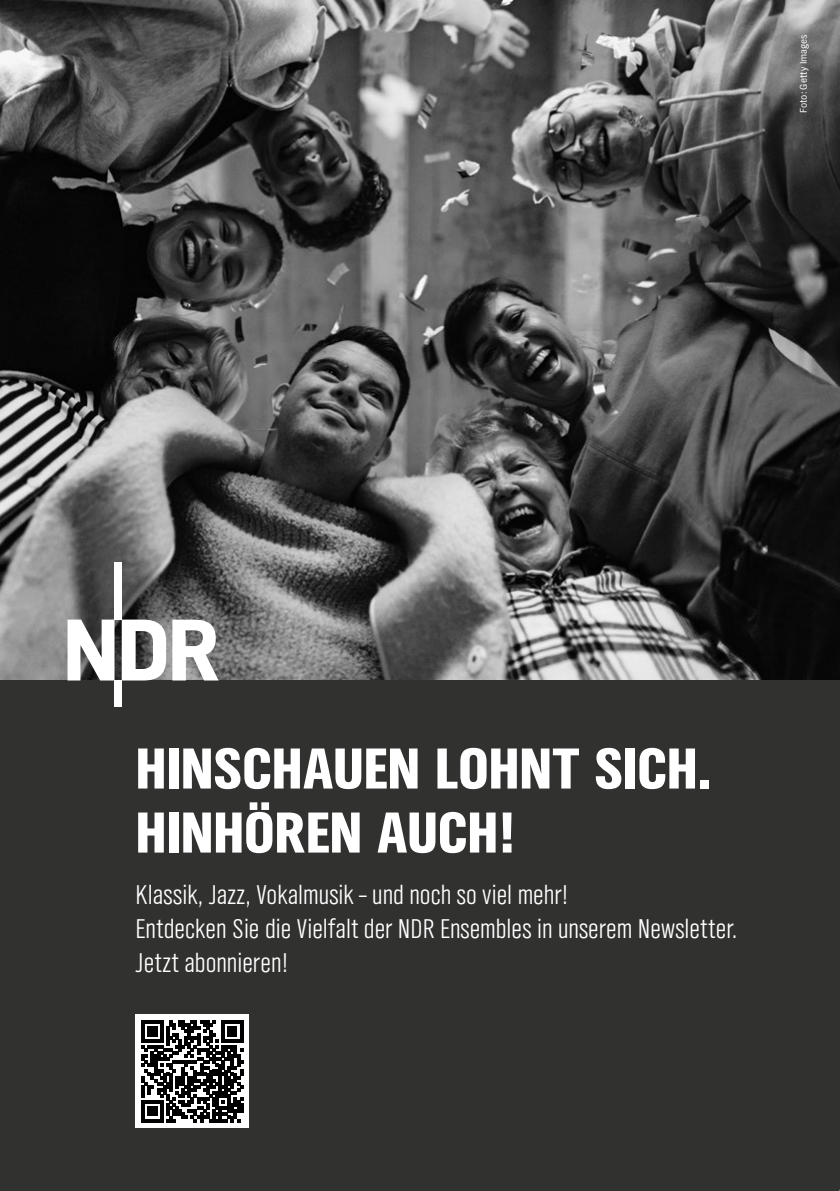
<style>
.page{position:relative;width:840px;height:1191px;background:#fff}
.page>*{position:absolute;margin:0;border:0;box-sizing:border-box;transform-origin:0 0}
.t1{font:900 60px/64px "NDR Sans Cond";color:#fff}
.t2{font:300 28px/34px "NDR Sans Cond";color:#fff}
.t3{font:10px "NDR Sans";color:#fff}
</style>
<div class="page">
<img style="left:0;top:0;width:838px;height:680px">
<div style="left:0;top:680px;width:838px;height:511px;background:#313130"></div>
<svg style="left:172px;top:619px;width:46px;height:61px"></svg>
<div style="left:114px;top:562px;width:8px;height:57px;background:#fff"></div>
<svg style="left:122px;top:619px;width:44px;height:61px"></svg>
<svg style="left:67px;top:619px;width:47px;height:61px"></svg>
<div style="left:114px;top:680px;width:8px;height:26px;background:#fff"></div>
<div style="left:135px;top:1014px;width:114px;height:114px;background:#fff"></div>
<svg style="left:142px;top:1020px;width:101px;height:102px"></svg>
<p class="t3" style="left:796px;top:113px;width:80px;rotate:-90deg">Foto: Getty Images</p>
<h1 class="t1" style="left:135px;top:735px;width:576px">HINSCHAUEN LOHNT SICH.<br>HINHÖREN AUCH!</h1>
<p class="t2" style="left:135px;top:877px;width:602px">Klassik, Jazz, Vokalmusik – und noch so viel mehr!<br>Entdecken Sie die Vielfalt der NDR Ensembles in unserem Newsletter.<br>Jetzt abonnieren!</p>
</div>
